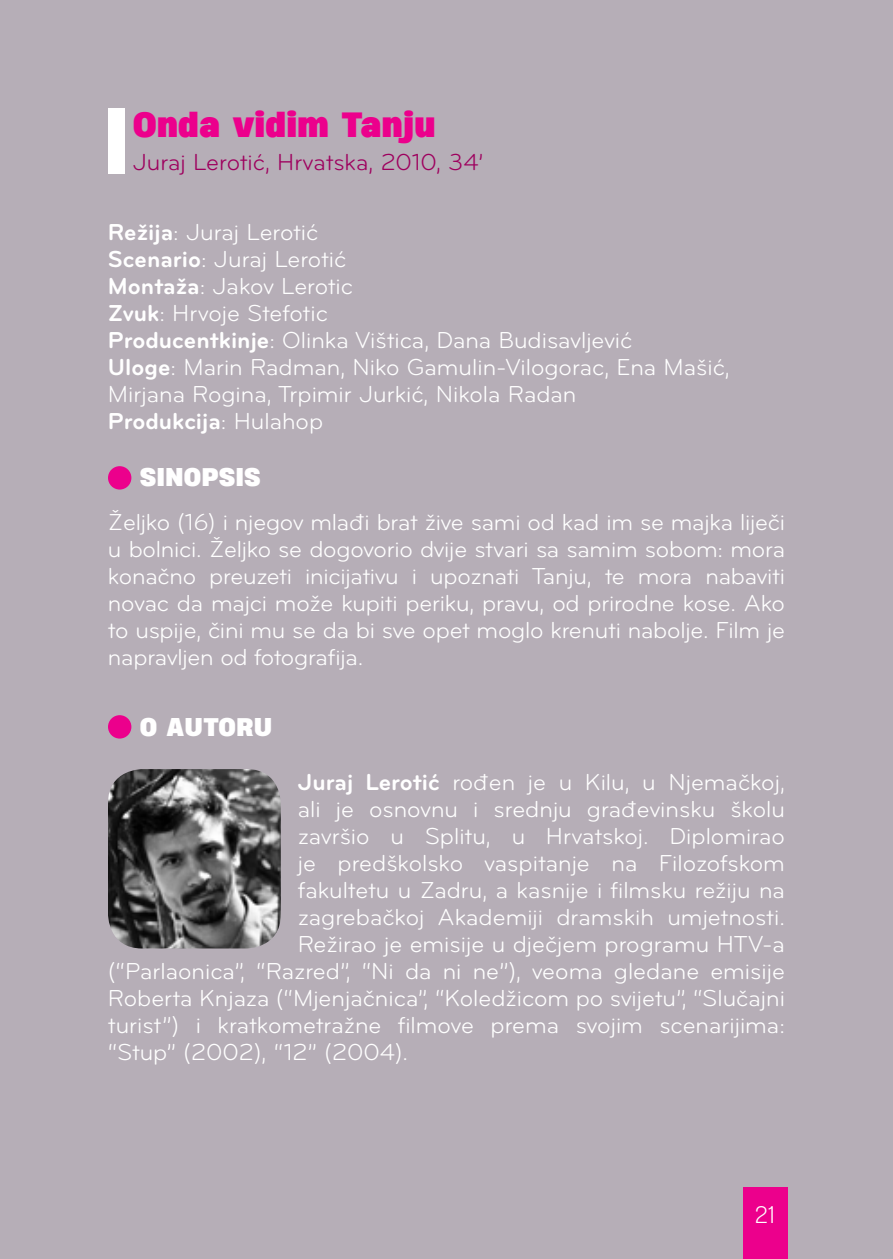
<style>
.page{position:relative;width:893px;height:1259px;background:#b6aeb7}
.page>*{position:absolute;margin:0;border:0;box-sizing:border-box;transform-origin:0 0}
.t1{font:900 33px "Heading Pro Double Trial";color:#ec008c}
.t2{font:24px/27px "Bryant Pro";color:#fff}
.t3{font:24px "Bryant Pro";color:#9e005e}
.t4{font:900 24px "Heading Pro Double Trial";color:#fff}
.t5{font:24px "Articulat CF Text";color:#fff}
.s1{font-weight:700}
</style>
<div class="page">
<img style="left:108px;top:769px;width:173px;height:179px">
<div style="left:108px;top:466px;width:23px;height:23px;background:#ec008c;border-radius:50%"></div>
<div style="left:108px;top:715px;width:23px;height:23px;background:#ec008c;border-radius:50%"></div>
<div style="left:108px;top:108px;width:16px;height:65px;background:#fff"></div>
<div style="left:743px;top:1186px;width:44px;height:73px;background:#ec008c"></div>
<h1 class="t1" style="left:133px;top:104px;width:305px">Onda vidim Tanju</h1>
<p class="t3" style="left:133px;top:149px;width:352px">Juraj Lerotić, Hrvatska, 2010, 34’</p>
<p class="t2" style="left:108px;top:219px;width:623px"><span class="s1">Režija</span>: Juraj Lerotić<br><span class="s1">Scenario</span>: Juraj Lerotić<br><span class="s1">Montaža</span>: Jakov Lerotic<br><span class="s1">Zvuk</span>: Hrvoje Stefotic<br><span class="s1">Producentkinje</span>: Olinka Vištica, Dana Budisavljević<br><span class="s1">Uloge</span>: Marin Radman, Niko Gamulin-Vilogorac, Ena Mašić, Mirjana Rogina, Trpimir Jurkić, Nikola Radan<br><span class="s1">Produkcija</span>: Hulahop</p>
<p class="t4" style="left:140px;top:462px;width:122px">SINOPSIS</p>
<p class="t2" style="left:108px;top:509px;width:679px;text-align:justify">Željko (16) i njegov mlađi brat žive sami od kad im se majka liječi u bolnici. Željko se dogovorio dvije stvari sa samim sobom: mora konačno preuzeti inicijativu i upoznati Tanju, te mora nabaviti novac da majci može kupiti periku, pravu, od prirodne kose. Ako to uspije, čini mu se da bi sve opet moglo krenuti nabolje. Film je napravljen od fotografija.</p>
<p class="t4" style="left:140px;top:712px;width:134px">O AUTORU</p>
<p class="t2" style="left:298px;top:769px;width:489px"><span class="s1">Juraj Lerotić</span> rođen je u Kilu, u Njemačkoj,</p>
<p class="t2" style="left:298px;top:796px;width:489px">ali je osnovnu i srednju građevinsku školu</p>
<p class="t2" style="left:298px;top:823px;width:489px">završio u Splitu, u Hrvatskoj. Diplomirao</p>
<p class="t2" style="left:298px;top:850px;width:489px">je predškolsko vaspitanje na Filozofskom</p>
<p class="t2" style="left:298px;top:877px;width:489px">fakultetu u Zadru, a kasnije i filmsku režiju na</p>
<p class="t2" style="left:298px;top:904px;width:489px">zagrebačkoj Akademiji dramskih umjetnosti.</p>
<p class="t2" style="left:298px;top:931px;width:489px">Režirao je emisije u dječjem programu HTV-a</p>
<p class="t2" style="left:108px;top:958px;width:678px">(“Parlaonica”, “Razred”, “Ni da ni ne”), veoma gledane emisije</p>
<p class="t2" style="left:108px;top:985px;width:678px">Roberta Knjaza (“Mjenjačnica”, “Koledžicom po svijetu”, “Slučajni</p>
<p class="t2" style="left:108px;top:1012px;width:678px">turist”) i kratkometražne filmove prema svojim scenarijima:</p>
<p class="t2" style="left:108px;top:1039px;width:302px">“Stup” (2002), “12” (2004).</p>
<p class="t5" style="left:755px;top:1200px;width:21px">21</p>
</div>
